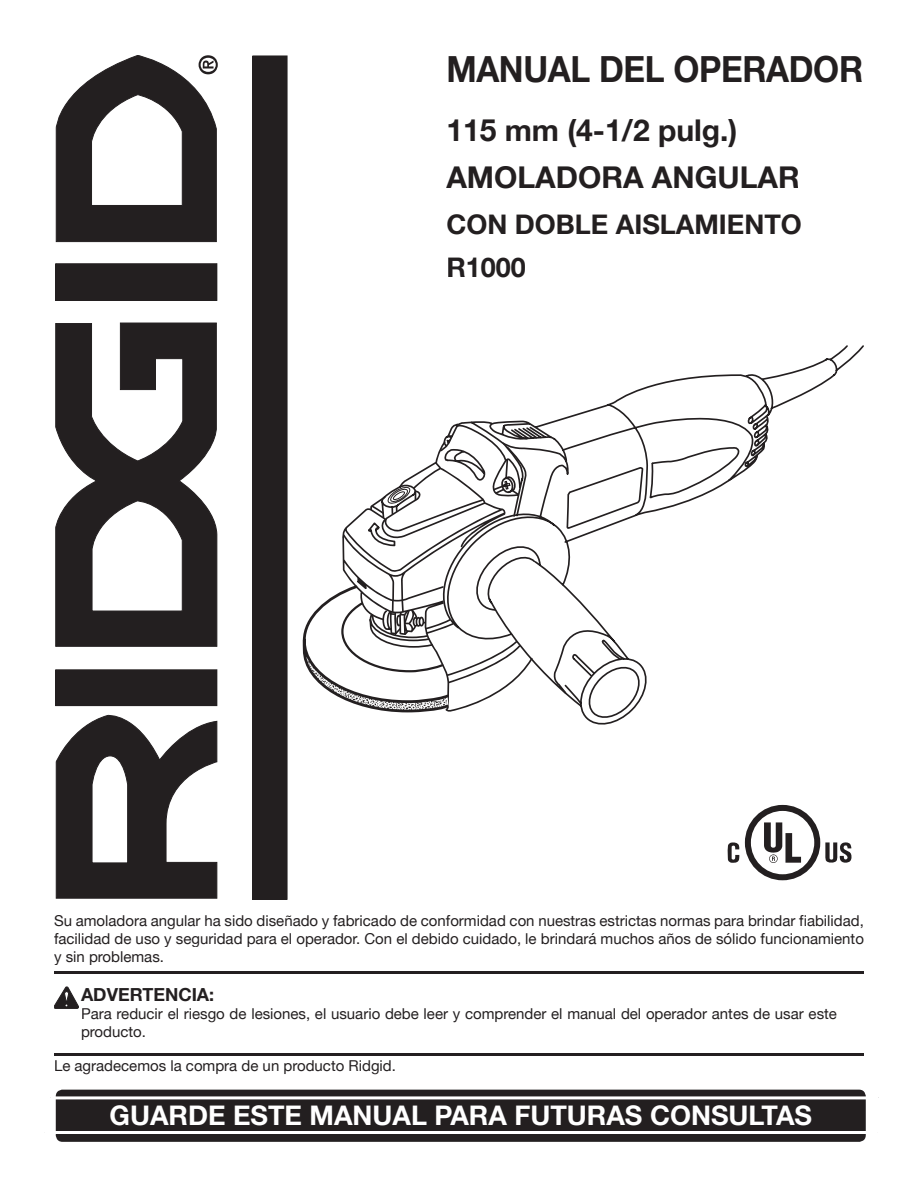
<style>
.page{position:relative;width:918px;height:1188px;background:#fff}
.page>*{position:absolute;margin:0;border:0;box-sizing:border-box;transform-origin:0 0}
.t1{font:700 36px "Helvetica Neue";letter-spacing:-.01em;color:#231f20;scale:.93 1}
.t2{font:700 30px/46.5px "Helvetica Neue";color:#231f20}
.t3{font:700 27px "Helvetica Neue";color:#fff}
.t4{font:700 27px/43px "Helvetica Neue";color:#231f20}
.t5{font:700 18px "Helvetica Neue";color:#231f20}
.t6{font:15px/18px "Helvetica Neue";color:#231f20;text-align:justify}
</style>
<div class="page">
<svg style="left:56px;top:714px;width:161px;height:185px"></svg>
<div style="left:56px;top:670px;width:161px;height:36px;background:#231f20"></div>
<svg style="left:55px;top:323px;width:162px;height:324px"></svg>
<svg style="left:92px;top:500px;width:91px;height:111px"></svg>
<div style="left:56px;top:264px;width:161px;height:36px;background:#231f20"></div>
<div style="left:56px;top:264px;width:161px;height:37px;border:1px solid #231f20"></div>
<svg style="left:56px;top:55px;width:162px;height:187px"></svg>
<div style="left:253px;top:56px;width:34px;height:843px;background:#231f20"></div>
<svg style="left:825px;top:842px;width:27px;height:21px"></svg>
<svg style="left:728px;top:842px;width:12px;height:21px"></svg>
<svg style="left:764px;top:822px;width:37px;height:41px"></svg>
<div style="left:745px;top:805px;width:75px;height:75px;border:6px solid #231f20;border-radius:50%"></div>
<hr style="left:54px;top:972px;width:810px;height:2px;background:#231f20">
<hr style="left:54px;top:1053px;width:810px;height:2px;background:#231f20">
<svg style="left:54px;top:987px;width:25px;height:21px"></svg>
<div style="left:56px;top:1090px;width:810px;height:52px;background:#231f20"></div>
<hr style="left:51px;top:1096px;width:827px;height:3px;background:#fff">
<hr style="left:44px;top:1131px;width:834px;height:3px;background:#fff">
<svg style="left:524px;top:345px;width:340px;height:380px"></svg>
<svg style="left:303px;top:420px;width:221px;height:293px"></svg>
<h1 class="t1" style="left:446px;top:47px;width:450px">MANUAL DEL OPERADOR</h1>
<h2 class="t2" style="left:446px;top:107px;width:355px">115 mm (4-1/2 pulg.)<br>AMOLADORA ANGULAR</h2>
<h3 class="t4" style="left:446px;top:202px;width:357px">CON DOBLE AISLAMIENTO<br>R1000</h3>
<p class="t6" style="left:54px;top:911px;width:811px">Su amoladora angular ha sido diseñado y fabricado de conformidad con nuestras estrictas normas para brindar fiabilidad, facilidad de uso y seguridad para el operador. Con el debido cuidado, le brindará muchos años de sólido funcionamiento y sin problemas.</p>
<p class="t5" style="left:81px;top:983px;width:135px">ADVERTENCIA:</p>
<p class="t6" style="left:81px;top:1004px;width:757px">Para reducir el riesgo de lesiones, el usuario debe leer y comprender el manual del operador antes de usar este producto.</p>
<p class="t6" style="left:54px;top:1057px;width:344px">Le agradecemos la compra de un producto Ridgid.</p>
<h3 class="t3" style="left:110px;top:1099px;width:704px">GUARDE ESTE MANUAL PARA FUTURAS CONSULTAS</h3>
</div>
